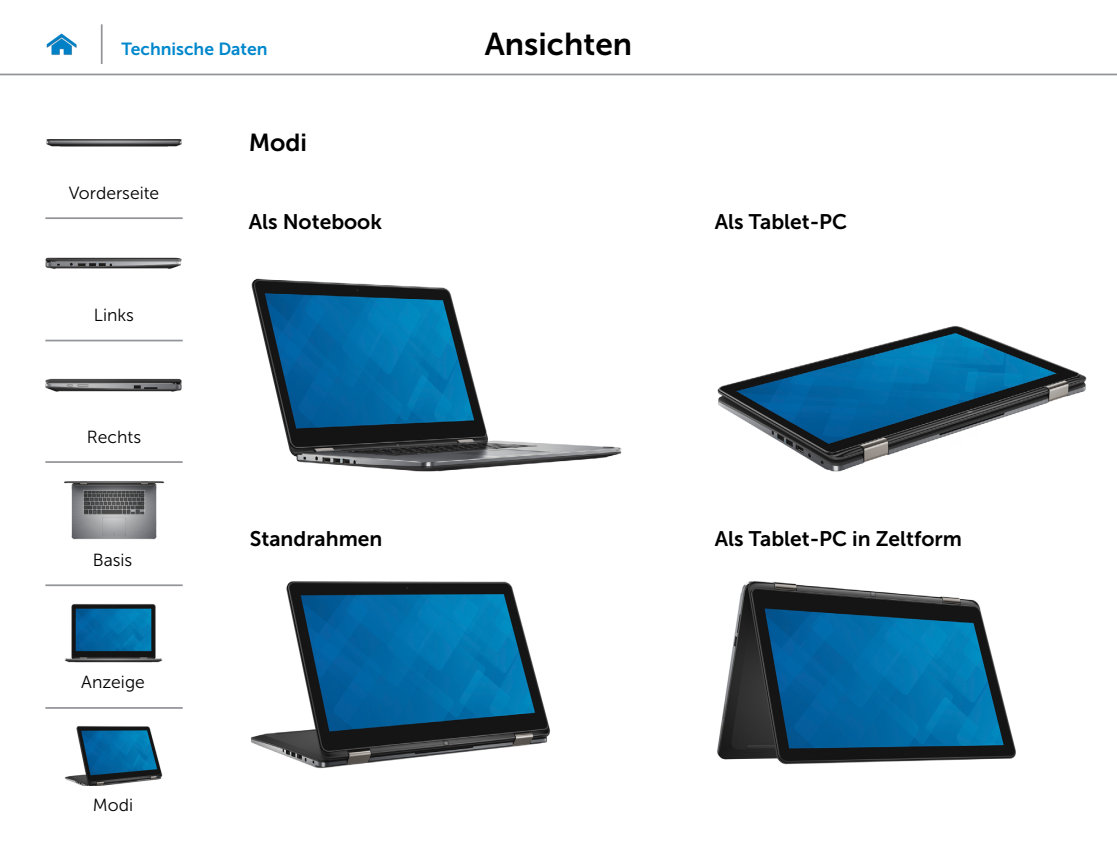
<style>
.page{position:relative;width:1117px;height:844px;background:#fff}
.page>*{position:absolute;margin:0;border:0;box-sizing:border-box;transform-origin:0 0}
.t1{font:31.5px "Museo Sans For Dell 700";color:#000}
.Head2{font:24.5px "Museo Sans For Dell 700";color:#000}
.Table_Head{font:21px "Museo Sans For Dell 700";color:#000}
.t2{font:17.5px "Museo Sans For Dell 300";color:#000}
.t3{font:17.5px "Museo Sans For Dell 700";color:#0087cc}
</style>
<div class="page">
<hr style="left:0;top:74px;width:1116px;height:1px;background:#939598">
<img style="left:46px;top:33px;width:31px;height:22px">
<img style="left:251px;top:278px;width:371px;height:194px">
<img style="left:251px;top:581px;width:299px;height:188px">
<img style="left:717px;top:325px;width:370px;height:147px">
<img style="left:717px;top:581px;width:299px;height:184px">
<hr style="left:101px;top:24px;width:2px;height:40px;background:#939598">
<img style="left:46px;top:139px;width:136px;height:8px">
<img style="left:45px;top:257px;width:137px;height:12px">
<img style="left:45px;top:378px;width:137px;height:14px">
<img style="left:64px;top:481px;width:100px;height:58px">
<img style="left:65px;top:604px;width:98px;height:58px">
<img style="left:65px;top:726px;width:98px;height:59px">
<hr style="left:45px;top:217px;width:138px;height:2px;background:#939598">
<hr style="left:45px;top:339px;width:138px;height:2px;background:#939598">
<hr style="left:45px;top:461px;width:138px;height:2px;background:#939598">
<hr style="left:45px;top:584px;width:138px;height:2px;background:#939598">
<hr style="left:45px;top:706px;width:138px;height:2px;background:#939598">
<p class="t3" style="left:122px;top:39px;width:147px">Technische Daten</p>
<h1 class="t1" style="left:485px;top:26px;width:149px">Ansichten</h1>
<p class="t2" style="left:69px;top:183px;width:92px">Vorderseite</p>
<p class="t2" style="left:94px;top:305px;width:41px">Links</p>
<p class="t2" style="left:87px;top:428px;width:56px">Rechts</p>
<p class="t2" style="left:93px;top:550px;width:41px">Basis</p>
<p class="t2" style="left:81px;top:672px;width:65px">Anzeige</p>
<p class="t2" style="left:93px;top:795px;width:42px">Modi</p>
<p class="Head2" style="left:249px;top:128px;width:60px">Modi</p>
<p class="Table_Head" style="left:249px;top:210px;width:135px">Als Notebook</p>
<p class="Table_Head" style="left:250px;top:527px;width:134px">Standrahmen</p>
<p class="Table_Head" style="left:714px;top:209px;width:134px">Als Tablet-PC</p>
<p class="Table_Head" style="left:714px;top:527px;width:248px">Als Tablet-PC in Zeltform</p>
</div>
